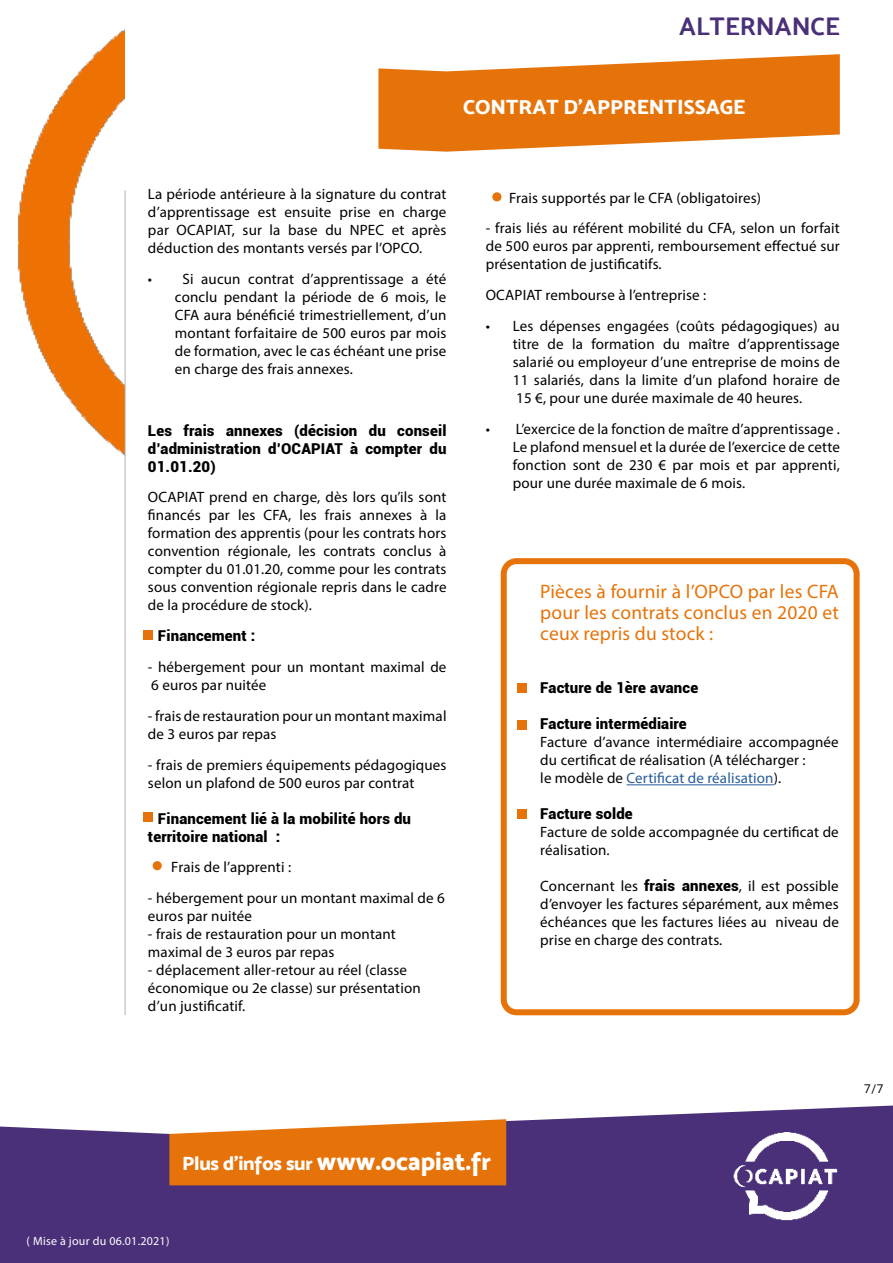
<style>
.page{position:relative;width:893px;height:1263px;background:#fff}
.page>*{position:absolute;margin:0;border:0;box-sizing:border-box;transform-origin:0 0}
.t1{font:25.5px "Mosk Bold 700";color:#4a3078}
.t2{font:20.55px "Mosk Extra Bold 800";color:#fff}
.t3{font:19.5px/21px "Myriad Pro";letter-spacing:.01em;color:#e67309;text-align:justify}
.t4{font:19.5px "Mosk Extra Bold 800";letter-spacing:-.01em;color:#fff}
.t5{font:15px/18px "Myriad Pro";letter-spacing:.01em;color:#000}
.t6{font:900 15px/18px "Roboto";letter-spacing:.01em;color:#000;text-align:justify}
.t7{font:12px "Myriad Pro";letter-spacing:.02em;color:#fff}
.t8{font:12px "Roboto";color:#000}
.s1{color:#275b9b}
.s2{font-family:"Roboto";font-weight:900}
.s3{font-size:25.5px}
</style>
<div class="page">
<svg style="left:0;top:1105px;width:893px;height:158px;fill:#4a3078"></svg>
<img style="left:724px;top:1125px;width:121px;height:102px">
<svg style="left:169px;top:1119px;width:337px;height:66px"></svg>
<img style="left:17px;top:29px;width:108px;height:482px">
<hr style="left:125px;top:190px;width:1px;height:825px;background:#b3b2b2">
<svg style="left:378px;top:54px;width:462px;height:98px;fill:#e67309"></svg>
<hr style="left:627px;top:784px;width:147px;height:1px;background:#275b9b">
<div style="left:501px;top:558px;width:359px;height:457px;border:6px solid #e67309;border-radius:13px"></div>
<div style="left:517px;top:684px;width:10px;height:9px;background:#e67309"></div>
<div style="left:517px;top:720px;width:10px;height:10px;background:#e67309"></div>
<div style="left:517px;top:809px;width:10px;height:10px;background:#e67309"></div>
<div style="left:143px;top:812px;width:10px;height:9px;background:#e67309"></div>
<div style="left:143px;top:631px;width:10px;height:9px;background:#e67309"></div>
<div style="left:153px;top:861px;width:9px;height:9px;background:#e67309;border-radius:50%"></div>
<div style="left:492px;top:192px;width:9px;height:9px;background:#e67309;border-radius:50%"></div>
<h1 class="t1" style="left:679px;top:11px;width:162px">ALTERNANCE</h1>
<h2 class="t2" style="left:463px;top:95px;width:284px">CONTRAT D’APPRENTISSAGE</h2>
<p class="t5" style="left:148px;top:185px;width:300px;text-align:justify">La période antérieure à la signature du contrat d’apprentissage est ensuite prise en charge par OCAPIAT, sur la base du NPEC et après déduction des montants versés par l’OPCO.</p>
<p class="t5" style="left:175px;top:270px;width:273px;text-align:justify;text-indent:-27px">• Si aucun contrat d’apprentissage a été conclu pendant la période de 6 mois, le CFA aura bénéficié trimestriellement, d’un montant forfaitaire de 500 euros par mois de formation, avec le cas échéant une prise en charge des frais annexes.</p>
<p class="t6" style="left:148px;top:421px;width:300px">Les frais annexes (décision du conseil d’administration d’OCAPIAT à compter du 01.01.20)</p>
<p class="t5" style="left:148px;top:488px;width:300px;text-align:justify">OCAPIAT prend en charge, dès lors qu’ils sont financés par les CFA, les frais annexes à la formation des apprentis (pour les contrats hors convention régionale, les contrats conclus à compter du 01.01.20, comme pour les contrats sous convention régionale repris dans le cadre de la procédure de stock).</p>
<p class="t6" style="left:158px;top:626px;width:99px">Financement :</p>
<p class="t5" style="left:148px;top:658px;width:300px">- hébergement pour un montant maximal de<br>6 euros par nuitée</p>
<p class="t5" style="left:148px;top:706px;width:300px">- frais de restauration pour un montant maximal de 3 euros par repas</p>
<p class="t5" style="left:148px;top:755px;width:300px">- frais de premiers équipements pédagogiques selon un plafond de 500 euros par contrat</p>
<p class="t6" style="left:148px;top:808px;width:265px;text-indent:10px">Financement lié à la mobilité hors du territoire national :</p>
<p class="t5" style="left:171px;top:858px;width:121px">Frais de l’apprenti :</p>
<p class="t5" style="left:148px;top:889px;width:298px">- hébergement pour un montant maximal de 6 euros par nuitée</p>
<p class="t5" style="left:148px;top:925px;width:249px">- frais de restauration pour un montant maximal de 3 euros par repas</p>
<p class="t5" style="left:148px;top:961px;width:274px">- déplacement aller-retour au réel (classe économique ou 2e classe) sur présentation d’un justificatif.</p>
<p class="t5" style="left:509px;top:188px;width:253px">Frais supportés par le CFA (obligatoires)</p>
<p class="t5" style="left:486px;top:219px;width:356px;text-align:justify">- frais liés au référent mobilité du CFA, selon un forfait de 500 euros par apprenti, remboursement effectué sur présentation de justificatifs.</p>
<p class="t5" style="left:486px;top:286px;width:222px">OCAPIAT rembourse à l’entreprise :</p>
<p class="t5" style="left:513px;top:317px;width:329px;text-align:justify;text-indent:-27px">• Les dépenses engagées (coûts pédagogiques) au titre de la formation du maître d’apprentissage salarié ou employeur d’une entreprise de moins de 11 salariés, dans la limite d’un plafond horaire de 15 €, pour une durée maximale de 40 heures.</p>
<p class="t5" style="left:513px;top:419px;width:329px;text-align:justify;text-indent:-27px">• L’exercice de la fonction de maître d’apprentissage .<br>Le plafond mensuel et la durée de l’exercice de cette fonction sont de 230 € par mois et par apprenti, pour une durée maximale de 6 mois.</p>
<h3 class="t3" style="left:540px;top:581px;width:300px">Pièces à fournir à l’OPCO par les CFA pour les contrats conclus en 2020 et ceux repris du stock :</h3>
<p class="t6" style="left:540px;top:678px;width:159px">Facture de 1ère avance</p>
<p class="t6" style="left:540px;top:714px;width:148px">Facture intermédiaire</p>
<p class="t5" style="left:540px;top:733px;width:300px">Facture d’avance intermédiaire accompagnée du certificat de réalisation (A télécharger :<br>le modèle de <span class="s1">Certificat de réalisation</span>).</p>
<p class="t6" style="left:540px;top:804px;width:94px">Facture solde</p>
<p class="t5" style="left:540px;top:823px;width:300px">Facture de solde accompagnée du certificat de réalisation.</p>
<p class="t5" style="left:540px;top:877px;width:300px;text-align:justify">Concernant les <span class="s2">frais annexes</span>, il est possible d’envoyer les factures séparément, aux mêmes échéances que les factures liées au niveau de prise en charge des contrats.</p>
<h3 class="t4" style="left:182px;top:1151px;width:311px">Plus d’infos sur <span class="s3">www.ocapiat.fr</span></h3>
<p class="t7" style="left:27px;top:1234px;width:144px">( Mise à jour du 06.01.2021)</p>
<p class="t8" style="left:864px;top:1080px;width:21px">7/7</p>
</div>
